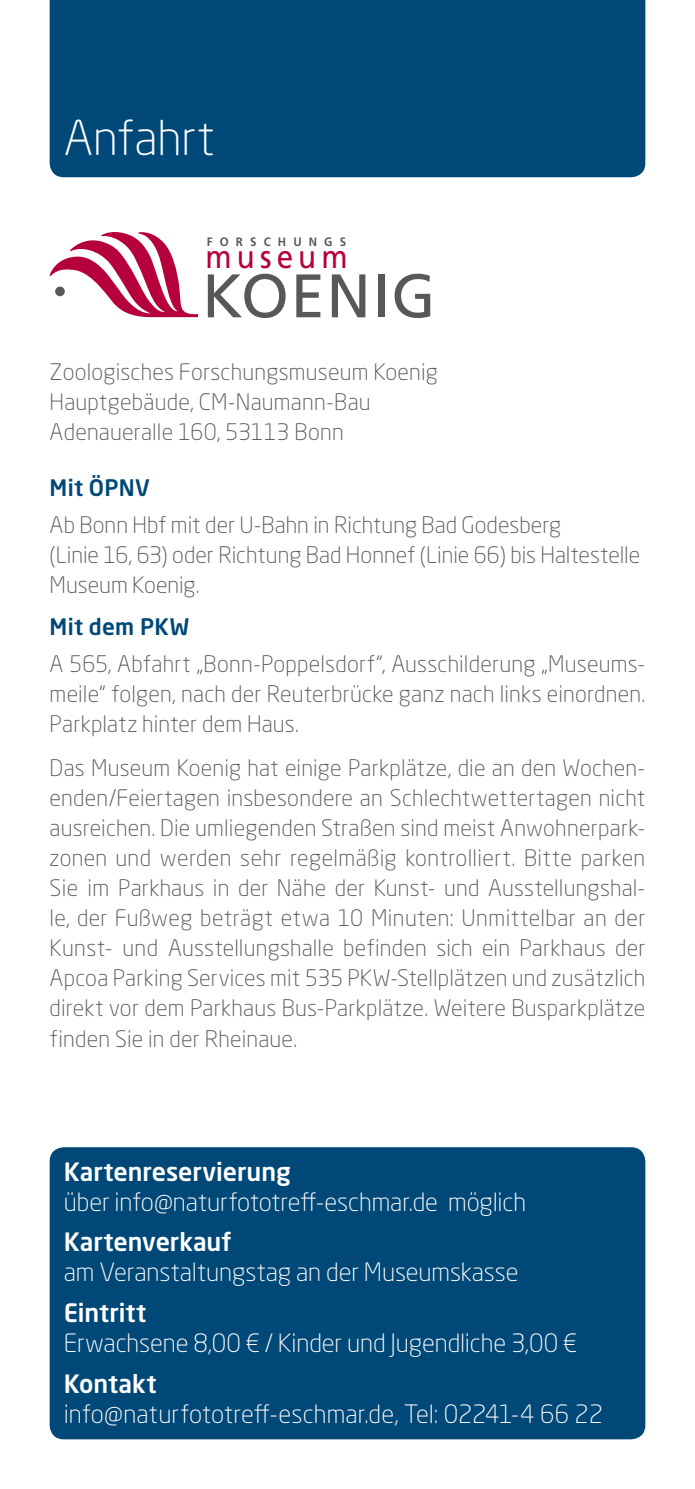
<style>
.page{position:relative;width:695px;height:1489px;background:#fff}
.page>*{position:absolute;margin:0;border:0;box-sizing:border-box;transform-origin:0 0}
.t1{font:61.5px "Frutiger";letter-spacing:.03em;color:#58585a}
.t2{font:300 47.5px "Neo Sans Std";letter-spacing:-.005em;color:#fff}
.t3{font:32.75px "Frutiger";letter-spacing:.175em;color:#b5003c;scale:.9 1}
.t4{font:300 25px/30px "Neo Sans Std";letter-spacing:-.005em;color:#fff}
.t5{font:300 22.5px/30px "Neo Sans Std";letter-spacing:.005em;color:#58585a}
.t6{font:500 22.5px "Neo Sans Std";letter-spacing:.015em;color:#004877}
.t7{font:700 12.25px "Frutiger";letter-spacing:.62em;color:#58585a;scale:.95 1}
.s1{font-weight:500}
</style>
<div class="page">
<svg style="left:50px;top:232px;width:148px;height:85px"></svg>
<div style="left:50px;top:1147px;width:595px;height:292px;background:#004877;border-radius:14px"></div>
<div style="left:50px;top:0;width:595px;height:177px;background:#004877"></div>
<p class="t2" style="left:64px;top:109px;width:153px">Anfahrt</p>
<p class="t7" style="left:207px;top:235px;width:148px">FORSCHUNGS</p>
<p class="t3" style="left:205px;top:238px;width:159px">museum</p>
<p class="t1" style="left:202px;top:260px;width:235px">KOENIG</p>
<p class="t5" style="left:50px;top:357px;width:389px">Zoologisches Forschungsmuseum Koenig<br>Hauptgebäude, CM-Naumann-Bau<br>Adenaueralle 160, 53113 Bonn</p>
<p class="t6" style="left:50px;top:473px;width:102px">Mit ÖPNV</p>
<p class="t5" style="left:50px;top:510px;width:592px">Ab Bonn Hbf mit der U-Bahn in Richtung Bad Godesberg<br>(Linie 16, 63) oder Richtung Bad Honnef (Linie 66) bis Haltestelle<br>Museum Koenig.</p>
<p class="t6" style="left:50px;top:612px;width:141px">Mit dem PKW</p>
<p class="t5" style="left:50px;top:648px;width:597px;text-align:justify">A 565, Abfahrt „Bonn-Poppelsdorf“, Ausschilderung „Museums&shy;meile“ folgen, nach der Reuterbrücke ganz nach links einordnen.<br>Parkplatz hinter dem Haus.</p>
<p class="t5" style="left:50px;top:753px;width:597px;text-align:justify">Das Museum Koenig hat einige Parkplätze, die an den Wochen&shy;enden/Feiertagen insbesondere an Schlechtwettertagen nicht ausreichen. Die umliegenden Straßen sind meist Anwohnerpark&shy;zonen und werden sehr regelmäßig kontrolliert. Bitte parken Sie im Parkhaus in der Nähe der Kunst- und Ausstellungshal&shy;le, der Fußweg beträgt etwa 10 Minuten: Unmittelbar an der Kunst- und Ausstellungshalle befinden sich ein Parkhaus der Apcoa Parking Services mit 535 PKW-Stellplätzen und zusätzlich direkt vor dem Parkhaus Bus-Parkplätze. Weitere Busparkplätze finden Sie in der Rheinaue.</p>
<p class="t4" style="left:64px;top:1156px;width:463px"><span class="s1">Kartenreservierung<br></span>über info@naturfototreff-eschmar.de möglich</p>
<p class="t4" style="left:64px;top:1226px;width:456px"><span class="s1">Kartenverkauf<br></span>am Veranstaltungstag an der Museumskasse</p>
<p class="t4" style="left:64px;top:1297px;width:515px"><span class="s1">Eintritt<br></span>Erwachsene 8,00 € / Kinder und Jugendliche 3,00 €</p>
<p class="t4" style="left:64px;top:1367px;width:541px"><span class="s1">Kontakt<br></span>info@naturfototreff-eschmar.de, Tel: 02241-4 66 22</p>
</div>
